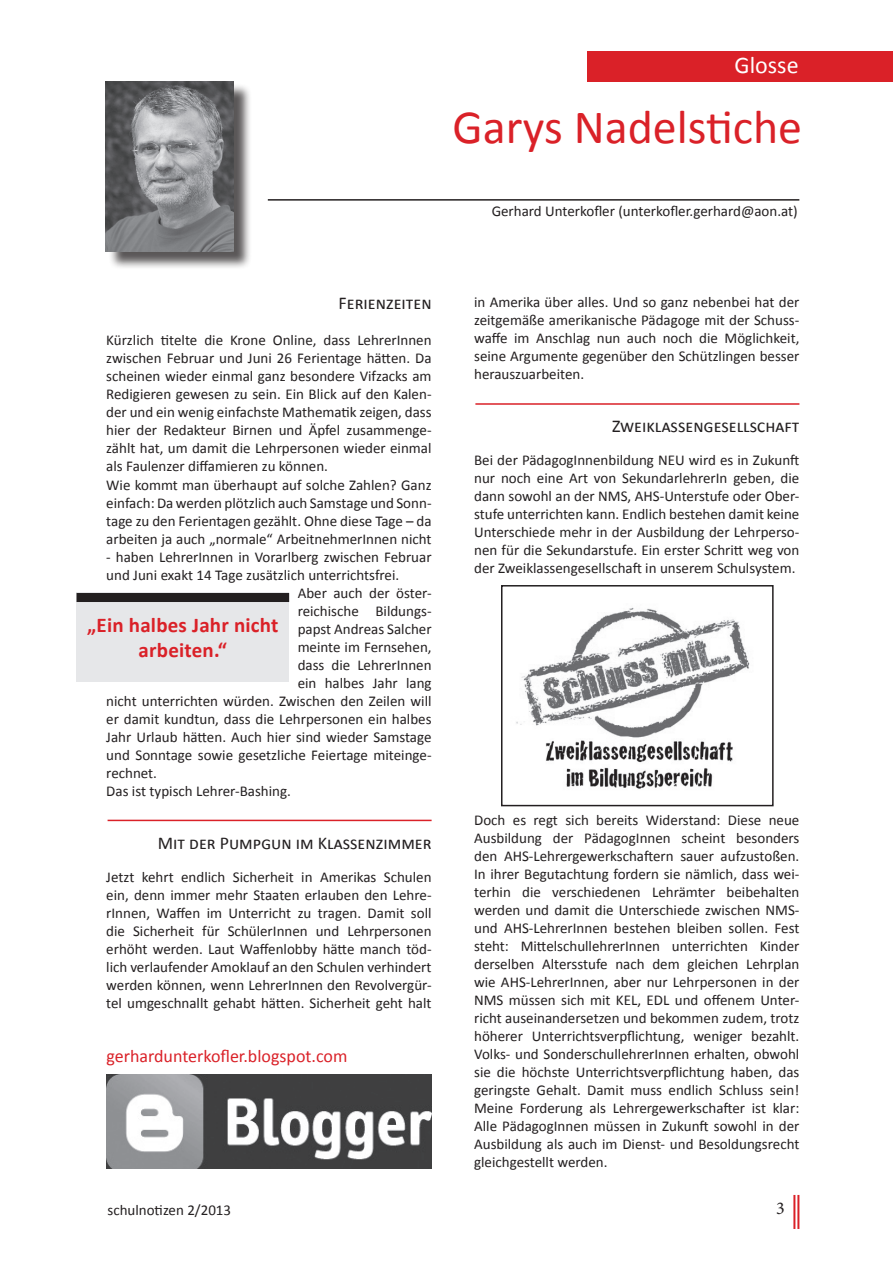
<style>
.page{position:relative;width:893px;height:1263px;background:#fff}
.page>*{position:absolute;margin:0;border:0;box-sizing:border-box;transform-origin:0 0}
.t1{font:48px "Calibri";color:#da2128}
.t2{font:24px "Calibri";color:#fff}
.t3{font:700 21px/25.2px "Calibri";letter-spacing:.01em;color:#da2128;text-align:center}
.t4{font:18px "Calibri";color:#231f20}
.t5{font:18px "Calibri";color:#da2128}
.t6{font:18px "Minion Pro";color:#231f20}
.t7{font:15px/18px "Calibri";color:#231f20;text-align:justify}
</style>
<div class="page">
<hr style="left:797px;top:1195px;width:2px;height:34px;background:#da2128">
<hr style="left:793px;top:1195px;width:2px;height:34px;background:#da2128">
<div style="left:108px;top:83px;width:144px;height:187px;background:#231f20;opacity:.75"></div>
<img style="left:106px;top:81px;width:127px;height:170px">
<hr style="left:268px;top:199px;width:531px;height:2px;background:#231f20">
<div style="left:588px;top:51px;width:305px;height:30px;background:#da2128"></div>
<hr style="left:108px;top:820px;width:324px;height:1px;background:#da2128">
<hr style="left:475px;top:403px;width:324px;height:2px;background:#da2128">
<div style="left:77px;top:592px;width:212px;height:89px;background:#e6e7e9"></div>
<div style="left:77px;top:593px;width:212px;height:9px;background:#231f20"></div>
<img style="left:106px;top:1074px;width:326px;height:94px">
<img style="left:516px;top:607px;width:234px;height:182px">
<div style="left:501px;top:585px;width:273px;height:221px;border:2px solid #231f20"></div>
<h2 class="t2" style="left:735px;top:50px;width:66px">Glosse</h2>
<h1 class="t1" style="left:453px;top:97px;width:351px">Garys Nadelstiche</h1>
<p class="t4" style="left:339px;top:292px;width:94px">Ferienzeiten</p>
<p class="t7" style="left:106px;top:332px;width:327px;text-align:left">Kürzlich titelte die Krone Online, dass LehrerInnen zwischen Februar und Juni 26 Ferientage hätten. Da scheinen wieder einmal ganz besondere Vifzacks am Redigieren gewesen zu sein. Ein Blick auf den Kalen&shy;der und ein wenig einfachste Mathematik zeigen, dass hier der Redakteur Birnen und Äpfel zusammenge&shy;zählt hat, um damit die Lehrpersonen wieder einmal als Faulenzer diffamieren zu können.<br>Wie kommt man überhaupt auf solche Zahlen? Ganz einfach: Da werden plötzlich auch Samstage und Sonn&shy;tage zu den Ferientagen gezählt. Ohne diese Tage – da arbeiten ja auch „normale“ ArbeitnehmerInnen nicht</p>
<p class="t7" style="left:106px;top:548px;width:327px">- haben LehrerInnen in Vorarlberg zwischen Februar</p>
<p class="t7" style="left:106px;top:566px;width:295px">und Juni exakt 14 Tage zusätzlich unterrichtsfrei.</p>
<p class="t7" style="left:298px;top:584px;width:135px">Aber auch der öster-</p>
<p class="t7" style="left:298px;top:602px;width:135px">reichische Bildungs-</p>
<p class="t7" style="left:298px;top:620px;width:135px">papst Andreas Salcher</p>
<p class="t7" style="left:298px;top:638px;width:135px">meinte im Fernsehen,</p>
<p class="t7" style="left:298px;top:656px;width:135px">dass die LehrerInnen</p>
<p class="t7" style="left:298px;top:674px;width:135px">ein halbes Jahr lang</p>
<p class="t7" style="left:106px;top:692px;width:327px">nicht unterrichten würden. Zwischen den Zeilen will</p>
<p class="t7" style="left:106px;top:710px;width:327px">er damit kundtun, dass die Lehrpersonen ein halbes</p>
<p class="t7" style="left:106px;top:728px;width:327px">Jahr Urlaub hätten. Auch hier sind wieder Samstage</p>
<p class="t7" style="left:106px;top:746px;width:327px">und Sonntage sowie gesetzliche Feiertage miteinge-</p>
<p class="t7" style="left:106px;top:764px;width:52px">rechnet.</p>
<p class="t7" style="left:106px;top:782px;width:186px">Das ist typisch Lehrer-Bashing.</p>
<p class="t4" style="left:158px;top:831px;width:275px">Mit der Pumpgun im Klassenzimmer</p>
<p class="t7" style="left:106px;top:868px;width:327px">Jetzt kehrt endlich Sicherheit in Amerikas Schulen ein, denn immer mehr Staaten erlauben den Lehre&shy;rInnen, Waffen im Unterricht zu tragen. Damit soll die Sicherheit für SchülerInnen und Lehrpersonen erhöht werden. Laut Waffenlobby hätte manch töd&shy;lich verlaufender Amoklauf an den Schulen verhindert werden können, wenn LehrerInnen den Revolvergür&shy;tel umgeschnallt gehabt hätten. Sicherheit geht halt</p>
<h3 class="t3" style="left:87px;top:612px;width:193px">„Ein halbes Jahr nicht arbeiten.“</h3>
<p class="t5" style="left:107px;top:1045px;width:242px">gerhardunterkofler.blogspot.com</p>
<p class="t7" style="left:492px;top:202px;width:308px">Gerhard Unterkofler (unterkofler.gerhard@aon.at)</p>
<p class="t7" style="left:474px;top:293px;width:327px">in Amerika über alles. Und so ganz nebenbei hat der zeitgemäße amerikanische Pädagoge mit der Schuss&shy;waffe im Anschlag nun auch noch die Möglichkeit, seine Argumente gegenüber den Schützlingen besser herauszuarbeiten.</p>
<p class="t4" style="left:612px;top:415px;width:189px">Zweiklassengesellschaft</p>
<p class="t7" style="left:474px;top:451px;width:327px">Bei der PädagogInnenbildung NEU wird es in Zukunft nur noch eine Art von SekundarlehrerIn geben, die dann sowohl an der NMS, AHS-Unterstufe oder Ober&shy;stufe unterrichten kann. Endlich bestehen damit keine Unterschiede mehr in der Ausbildung der Lehrperso&shy;nen für die Sekundarstufe. Ein erster Schritt weg von der Zweiklassengesellschaft in unserem Schulsystem.</p>
<p class="t7" style="left:474px;top:811px;width:327px">Doch es regt sich bereits Widerstand: Diese neue Ausbildung der PädagogInnen scheint besonders den AHS-Lehrergewerkschaftern sauer aufzustoßen.<br>In ihrer Begutachtung fordern sie nämlich, dass wei&shy;terhin die verschiedenen Lehrämter beibehalten werden und damit die Unterschiede zwischen NMS&shy;und AHS-LehrerInnen bestehen bleiben sollen. Fest steht: MittelschullehrerInnen unterrichten Kinder derselben Altersstufe nach dem gleichen Lehrplan wie AHS-LehrerInnen, aber nur Lehrpersonen in der NMS müssen sich mit KEL, EDL und offenem Unter&shy;richt auseinandersetzen und bekommen zudem, trotz höherer Unterrichtsverpflichtung, weniger bezahlt.<br>Volks- und SonderschullehrerInnen erhalten, obwohl sie die höchste Unterrichtsverpflichtung haben, das geringste Gehalt. Damit muss endlich Schluss sein!<br>Meine Forderung als Lehrergewerkschafter ist klar:<br>Alle PädagogInnen müssen in Zukunft sowohl in der Ausbildung als auch im Dienst- und Besoldungsrecht gleichgestellt werden.</p>
<p class="t7" style="left:107px;top:1201px;width:125px">schulnotizen 2/2013</p>
<p class="t6" style="left:776px;top:1196px;width:10px">3</p>
</div>
